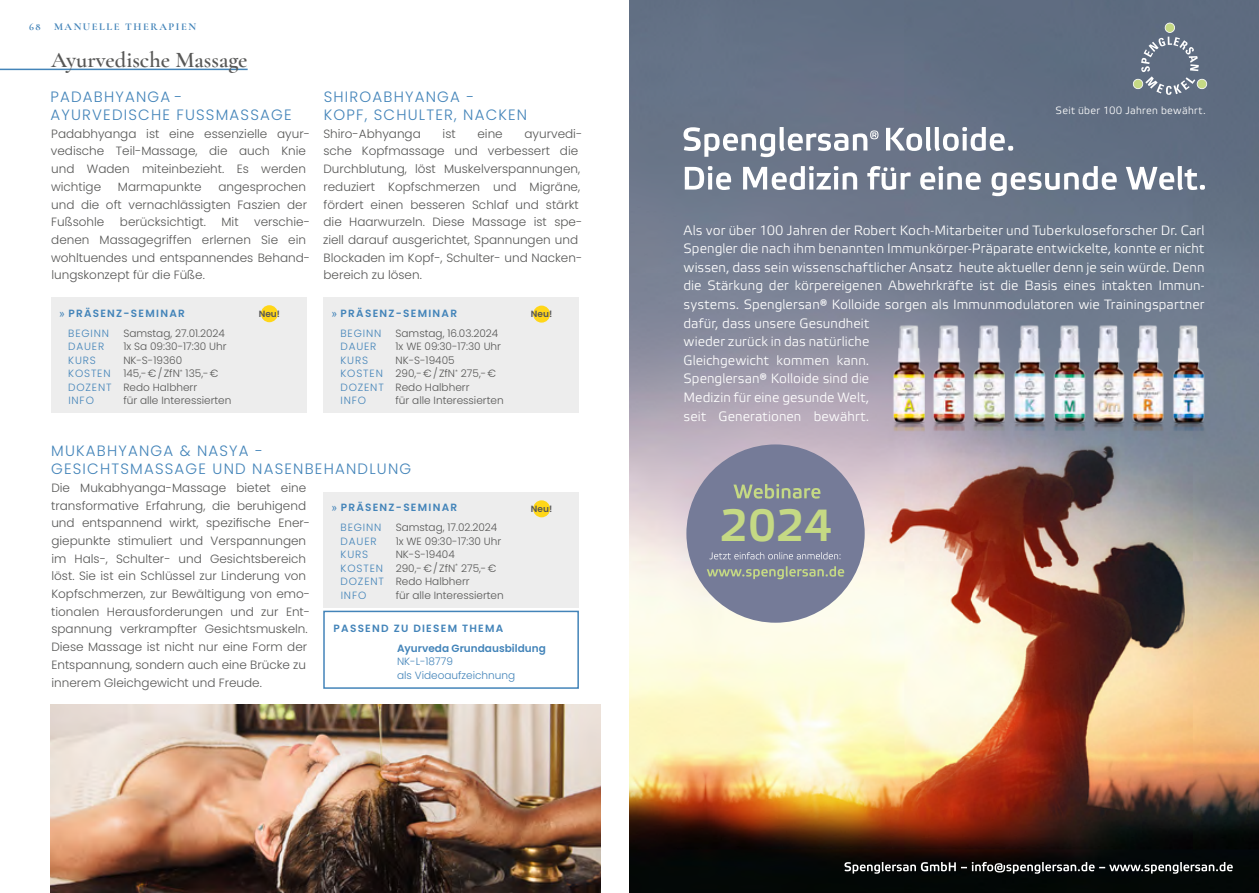
<style>
.page{position:relative;width:1259px;height:893px;background:#fff}
.page>*{position:absolute;margin:0;border:0;box-sizing:border-box;transform-origin:0 0}
.t1{font:500 45px "Etelka";color:#c5d984}
.t2{font:600 22.5px "Cormorant Garamond";color:#575756}
.t3{font:300 15px/18px "Poppins";letter-spacing:.08em;color:#4384b9}
.t4{font:300 13.5px/18.6px "Etelka";letter-spacing:.005em;color:#fff}
.t5{font:300 12px/17.7px "Poppins";color:#575756}
.t6{font:300 10.5px/13.5px "Poppins";color:#575756}
.t7{font:600 10.5px/20.1px "Poppins";letter-spacing:.12em;color:#4384b9}
.t8{font:300 10.5px/13.5px "Poppins";color:#4384b9}
.t9{font:600 10.5px/20.1px "Poppins";color:#4384b9}
.t10{font:300 10.5px "Etelka";letter-spacing:.025em;color:#fff}
.t11{font:700 10.5px "Cormorant Garamond";letter-spacing:.15em;color:#4384b9}
.t12{font:600 9px "Poppins";color:#575756}
.s1{font-family:"Arial";font-weight:400}
.s2{font-weight:300}
.s3{color:#4384b9}
</style>
<div class="page">
<hr style="left:0;top:69px;width:248px;height:1px;background:#4384b9">
<div style="left:51px;top:297px;width:255px;height:116px;background:#ededed"></div>
<div style="left:261px;top:305px;width:17px;height:17px;background:#ffd618;border-radius:50%"></div>
<div style="left:323px;top:297px;width:255px;height:116px;background:#ededed"></div>
<div style="left:323px;top:492px;width:255px;height:115px;background:#ededed"></div>
<img style="left:51px;top:704px;width:550px;height:189px">
<img style="left:629px;top:0;width:630px;height:893px">
<svg style="left:1133px;top:23px;width:74px;height:72px"></svg>
<svg style="left:685px;top:166px;width:520px;height:30px"></svg>
<svg style="left:683px;top:127px;width:330px;height:30px"></svg>
<img style="left:1050px;top:322px;width:35px;height:117px">
<img style="left:1131px;top:322px;width:33px;height:117px">
<img style="left:891px;top:322px;width:34px;height:117px">
<img style="left:971px;top:322px;width:33px;height:117px">
<img style="left:1010px;top:322px;width:35px;height:117px">
<img style="left:1091px;top:322px;width:33px;height:117px">
<img style="left:1170px;top:322px;width:34px;height:117px">
<img style="left:931px;top:322px;width:33px;height:117px">
<div style="left:686px;top:444px;width:178px;height:179px;background:#757b98;border-radius:50%"></div>
<svg style="left:733px;top:484px;width:87px;height:15px"></svg>
<svg style="left:707px;top:566px;width:137px;height:13px"></svg>
<svg style="left:709px;top:552px;width:131px;height:7px"></svg>
<svg style="left:844px;top:862px;width:389px;height:12px"></svg>
<div style="left:533px;top:306px;width:17px;height:17px;background:#ffd618;border-radius:50%"></div>
<div style="left:533px;top:500px;width:17px;height:17px;background:#ffd618;border-radius:50%"></div>
<div style="left:323px;top:611px;width:256px;height:78px;border:2px solid #4384b9"></div>
<p class="t11" style="left:29px;top:21px;width:13px">68</p>
<p class="t11" style="left:54px;top:21px;width:144px">MANUELLE THERAPIEN</p>
<h2 class="t2" style="left:51px;top:45px;width:198px">Ayurvedische Massage</h2>
<p class="t3" style="left:50px;top:88px;width:243px">PADABHYANGA -<br>AYURVEDISCHE FUSSMASSAGE</p>
<p class="t5" style="left:51px;top:125px;width:261px">Padabhyanga ist eine essenzielle ayur&shy;vedische Teil-Massage, die auch Knie und Waden miteinbezieht. Es werden wichtige</p>
<p class="t5" style="left:51px;top:178px;width:257px;text-align:justify;text-indent:167px">angesprochen und die oft vernachlässigten Faszien der Fußsohle</p>
<p class="t5" style="left:118px;top:178px;width:85px">Marmapunkte</p>
<p class="t5" style="left:51px;top:213px;width:260px;text-indent:203px">verschie&shy;denen Massagegriffen erlernen Sie ein wohltuendes und entspannendes Behand&shy;lungskonzept für die Füße.</p>
<p class="t7" style="left:68px;top:303px;width:118px;text-indent:-9px"><span class="s1">»</span> PRÄSENZ-SEMINAR<br><span class="s2">BEGINN</span></p>
<p class="t5" style="left:120px;top:213px;width:88px">berücksichtigt.</p>
<p class="t5" style="left:221px;top:213px;width:19px">Mit</p>
<p class="t12" style="left:259px;top:308px;width:23px">Neu!</p>
<p class="t6" style="left:123px;top:326px;width:103px">Samstag, 27.01.2024</p>
<p class="t8" style="left:68px;top:340px;width:38px">DAUER</p>
<p class="t6" style="left:123px;top:340px;width:105px">1x Sa 09:30-17:30 Uhr</p>
<p class="t8" style="left:68px;top:353px;width:29px">KURS</p>
<p class="t6" style="left:68px;top:353px;width:152px;text-indent:55px">NK-S-19360<br><span class="s3">KOSTEN</span> 145,-€/ZfN<sup>*</sup> 135,-€<br><span class="s3">DOZENT</span> Redo Halbherr<br><span class="s3">INFO</span></p>
<p class="t6" style="left:123px;top:394px;width:110px">für alle Interessierten</p>
<p class="t3" style="left:324px;top:88px;width:205px">SHIROABHYANGA -<br>KOPF, SCHULTER, NACKEN</p>
<p class="t5" style="left:323px;top:125px;width:261px;text-indent:201px">ayurvedi&shy;sche Kopfmassage und verbessert die Durchblutung, löst Muskelverspannungen, reduziert Kopfschmerzen und Migräne, fördert einen besseren Schlaf und stärkt die Haarwurzeln. Diese Massage ist spe&shy;ziell darauf ausgerichtet, Spannungen und Blockaden im Kopf-, Schulter- und Nacken&shy;bereich zu lösen.</p>
<p class="t7" style="left:340px;top:303px;width:118px;text-indent:-9px"><span class="s1">»</span> PRÄSENZ-SEMINAR<br><span class="s2">BEGINN</span></p>
<p class="t5" style="left:323px;top:125px;width:99px">Shiro-Abhyanga</p>
<p class="t5" style="left:442px;top:125px;width:15px">ist</p>
<p class="t5" style="left:477px;top:125px;width:27px">eine</p>
<p class="t12" style="left:531px;top:309px;width:23px">Neu!</p>
<p class="t6" style="left:395px;top:326px;width:104px">Samstag, 16.03.2024</p>
<p class="t8" style="left:340px;top:340px;width:38px">DAUER</p>
<p class="t6" style="left:395px;top:340px;width:107px">1x WE 09:30-17:30 Uhr</p>
<p class="t8" style="left:340px;top:353px;width:29px">KURS</p>
<p class="t6" style="left:340px;top:353px;width:157px;text-indent:55px">NK-S-19405<br><span class="s3">KOSTEN</span> 290,-€/ZfN<sup>*</sup> 275,-€<br><span class="s3">DOZENT</span> Redo Halbherr<br><span class="s3">INFO</span></p>
<p class="t6" style="left:395px;top:394px;width:110px">für alle Interessierten</p>
<p class="t3" style="left:51px;top:442px;width:361px">MUKABHYANGA &amp; NASYA -<br>GESICHTSMASSAGE UND NASENBEHANDLUNG</p>
<p class="t5" style="left:51px;top:479px;width:260px">Die Mukabhyanga-Massage bietet eine transformative Erfahrung, die beruhigend und entspannend wirkt, spezifische Ener&shy;giepunkte stimuliert und Verspannungen im Hals-, Schulter- und Gesichtsbereich löst. Sie ist ein Schlüssel zur Linderung von Kopfschmerzen, zur Bewältigung von emo&shy;tionalen Herausforderungen und zur Ent&shy;spannung verkrampfter Gesichtsmuskeln.<br>Diese Massage ist nicht nur eine Form der Entspannung, sondern auch eine Brücke zu innerem Gleichgewicht und Freude.</p>
<p class="t7" style="left:341px;top:498px;width:118px;text-indent:-9px"><span class="s1">»</span> PRÄSENZ-SEMINAR<br><span class="s2">BEGINN</span></p>
<p class="t6" style="left:396px;top:521px;width:103px">Samstag, 17.02.2024</p>
<p class="t8" style="left:341px;top:535px;width:38px">DAUER</p>
<p class="t6" style="left:396px;top:535px;width:107px">1x WE 09:30-17:30 Uhr</p>
<p class="t8" style="left:341px;top:548px;width:29px">KURS</p>
<p class="t6" style="left:341px;top:548px;width:157px;text-indent:55px">NK-S-19404<br><span class="s3">KOSTEN</span> 290,-€/ZfN<sup>*</sup> 275,-€<br><span class="s3">DOZENT</span> Redo Halbherr<br><span class="s3">INFO</span></p>
<p class="t6" style="left:396px;top:589px;width:110px">für alle Interessierten</p>
<p class="t12" style="left:531px;top:504px;width:23px">Neu!</p>
<p class="t9" style="left:397px;top:618px;width:150px;text-indent:-63px">PASSEND ZU DIESEM THEMA<br>Ayurveda Grundausbildung</p>
<p class="t8" style="left:397px;top:655px;width:120px">NK-L-18779<br>als Videoaufzeichnung</p>
<p class="t10" style="left:1055px;top:104px;width:152px">Seit über 100 Jahren bewährt.</p>
<p class="t4" style="left:683px;top:221px;width:522px">Als vor über 100 Jahren der Robert Koch-Mitarbeiter und Tuberkuloseforscher Dr. Carl Spengler die nach ihm benannten Immunkörper-Präparate entwickelte, konnte er nicht wissen, dass sein wissenschaftlicher Ansatz heute aktueller denn je sein würde. Denn die Stärkung der körpereigenen Abwehrkräfte ist die Basis eines intakten Immun&shy;systems. Spenglersan® Kolloide sorgen als Immunmodulatoren wie Trainingspartner dafür, dass unsere Gesundheit<br>wieder zurück in das natürliche<br>Gleichgewicht kommen kann.<br>Spenglersan® Kolloide sind die<br>Medizin für eine gesunde Welt,<br>seit Generationen bewährt.</p>
<h1 class="t1" style="left:720px;top:500px;width:114px">2024</h1>
</div>
